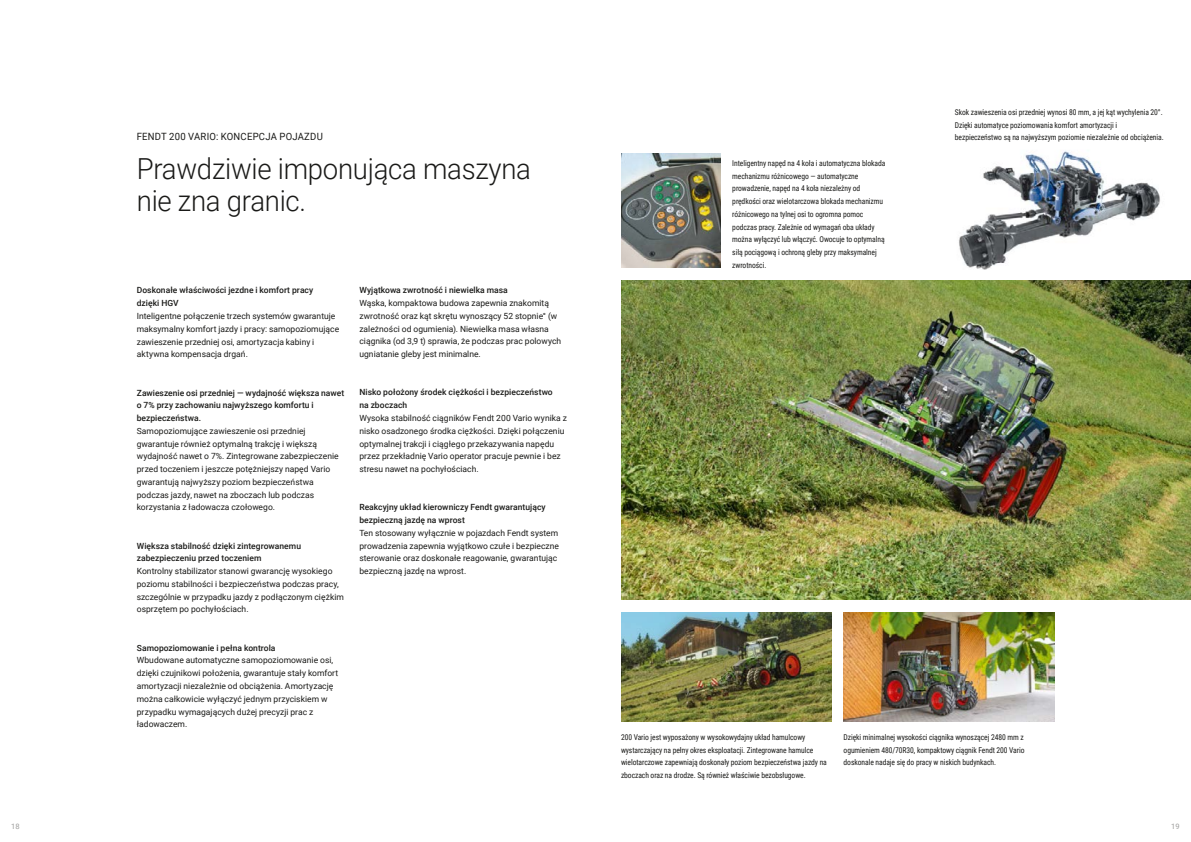
<style>
.page{position:relative;width:1191px;height:842px;background:#fff}
.page>*{position:absolute;margin:0;border:0;box-sizing:border-box;transform-origin:0 0}
.t1{font:300 29px/32px "Roboto";letter-spacing:-.01em;color:#1a1a18;scale:.95 1}
.t2{font:10px "Roboto";letter-spacing:.025em;color:#1a1a18;scale:.95 1}
.t3{font:8.5px/12.8px "Roboto";letter-spacing:.005em;color:#1a1a18}
.t4{font:500 8.5px/12.8px "Roboto";letter-spacing:.005em;color:#1a1a18}
.t5{font:8px/12.8px "Roboto Condensed";letter-spacing:-.01em;color:#1a1a18;scale:.95 1}
.t6{font:7.5px "Roboto";color:#9f9f9e}
</style>
<div class="page">
<img style="left:621px;top:281px;width:570px;height:319px">
<img style="left:843px;top:612px;width:211px;height:109px">
<img style="left:621px;top:153px;width:99px;height:115px">
<img style="left:959px;top:151px;width:201px;height:118px">
<img style="left:621px;top:612px;width:210px;height:109px">
<p class="t6" style="left:11px;top:821px;width:10px">18</p>
<p class="t2" style="left:137px;top:130px;width:197px">FENDT 200 VARIO: KONCEPCJA POJAZDU</p>
<h1 class="t1" style="left:137px;top:151px;width:416px">Prawdziwie imponująca maszyna nie zna granic.</h1>
<p class="t4" style="left:137px;top:284px;width:178px">Doskonałe właściwości jezdne i komfort pracy dzięki HGV</p>
<p class="t3" style="left:137px;top:309px;width:204px">Inteligentne połączenie trzech systemów gwarantuje maksymalny komfort jazdy i pracy: samopoziomujące zawieszenie przedniej osi, amortyzacja kabiny i aktywna kompensacja drgań.</p>
<p class="t4" style="left:137px;top:386px;width:209px">Zawieszenie osi przedniej — wydajność większa nawet o 7% przy zachowaniu najwyższego komfortu i bezpieczeństwa.</p>
<p class="t3" style="left:137px;top:424px;width:203px">Samopoziomujące zawieszenie osi przedniej gwarantuje również optymalną trakcję i większą wydajność nawet o 7%. Zintegrowane zabezpieczenie przed toczeniem i jeszcze potężniejszy napęd Vario gwarantują najwyższy poziom bezpieczeństwa podczas jazdy, nawet na zboczach lub podczas korzystania z ładowacza czołowego.</p>
<p class="t4" style="left:137px;top:539px;width:166px">Większa stabilność dzięki zintegrowanemu zabezpieczeniu przed toczeniem</p>
<p class="t3" style="left:137px;top:564px;width:209px">Kontrolny stabilizator stanowi gwarancję wysokiego poziomu stabilności i bezpieczeństwa podczas pracy, szczególnie w przypadku jazdy z podłączonym ciężkim osprzętem po pochyłościach.</p>
<p class="t4" style="left:137px;top:641px;width:140px">Samopoziomowanie i pełna kontrola</p>
<p class="t3" style="left:137px;top:654px;width:203px">Wbudowane automatyczne samopoziomowanie osi, dzięki czujnikowi położenia, gwarantuje stały komfort amortyzacji niezależnie od obciążenia. Amortyzację można całkowicie wyłączyć jednym przyciskiem w przypadku wymagających dużej precyzji prac z ładowaczem.</p>
<p class="t4" style="left:359px;top:284px;width:150px">Wyjątkowa zwrotność i niewielka masa</p>
<p class="t3" style="left:359px;top:296px;width:203px">Wąska, kompaktowa budowa zapewnia znakomitą zwrotność oraz kąt skrętu wynoszący 52 stopnie° (w zależności od ogumienia). Niewielka masa własna ciągnika (od 3,9 t) sprawia, że podczas prac polowych ugniatanie gleby jest minimalne.</p>
<p class="t4" style="left:359px;top:386px;width:195px">Nisko położony środek ciężkości i bezpieczeństwo na zboczach</p>
<p class="t3" style="left:359px;top:411px;width:209px">Wysoka stabilność ciągników Fendt 200 Vario wynika z nisko osadzonego środka ciężkości. Dzięki połączeniu optymalnej trakcji i ciągłego przekazywania napędu przez przekładnię Vario operator pracuje pewnie i bez stresu nawet na pochyłościach.</p>
<p class="t4" style="left:359px;top:501px;width:188px">Reakcyjny układ kierowniczy Fendt gwarantujący bezpieczną jazdę na wprost</p>
<p class="t3" style="left:359px;top:526px;width:201px">Ten stosowany wyłącznie w pojazdach Fendt system prowadzenia zapewnia wyjątkowo czułe i bezpieczne sterowanie oraz doskonałe reagowanie, gwarantując bezpieczną jazdę na wprost.</p>
<p class="t5" style="left:732px;top:156px;width:163px">Inteligentny napęd na 4 koła i automatyczna blokada mechanizmu różnicowego — automatyczne prowadzenie, napęd na 4 koła niezależny od prędkości oraz wielotarczowa blokada mechanizmu różnicowego na tylnej osi to ogromna pomoc podczas pracy. Zależnie od wymagań oba układy można wyłączyć lub włączyć. Owocuje to optymalną siłą pociągową i ochroną gleby przy maksymalnej zwrotności.</p>
<p class="t5" style="left:955px;top:105px;width:221px">Skok zawieszenia osi przedniej wynosi 80 mm, a jej kąt wychylenia 20°.<br>Dzięki automatyce poziomowania komfort amortyzacji i bezpieczeństwo są na najwyższym poziomie niezależnie od obciążenia.</p>
<p class="t5" style="left:621px;top:730px;width:218px">200 Vario jest wyposażony w wysokowydajny układ hamulcowy wystarczający na pełny okres eksploatacji. Zintegrowane hamulce wielotarczowe zapewniają doskonały poziom bezpieczeństwa jazdy na zboczach oraz na drodze. Są również właściwie bezobsługowe.</p>
<p class="t5" style="left:843px;top:730px;width:192px;text-align:justify">Dzięki minimalnej wysokości ciągnika wynoszącej 2480 mm z ogumieniem 480/70R30, kompaktowy ciągnik Fendt 200 Vario doskonale nadaje się do pracy w niskich budynkach.</p>
<p class="t6" style="left:1171px;top:821px;width:10px">19</p>
</div>
